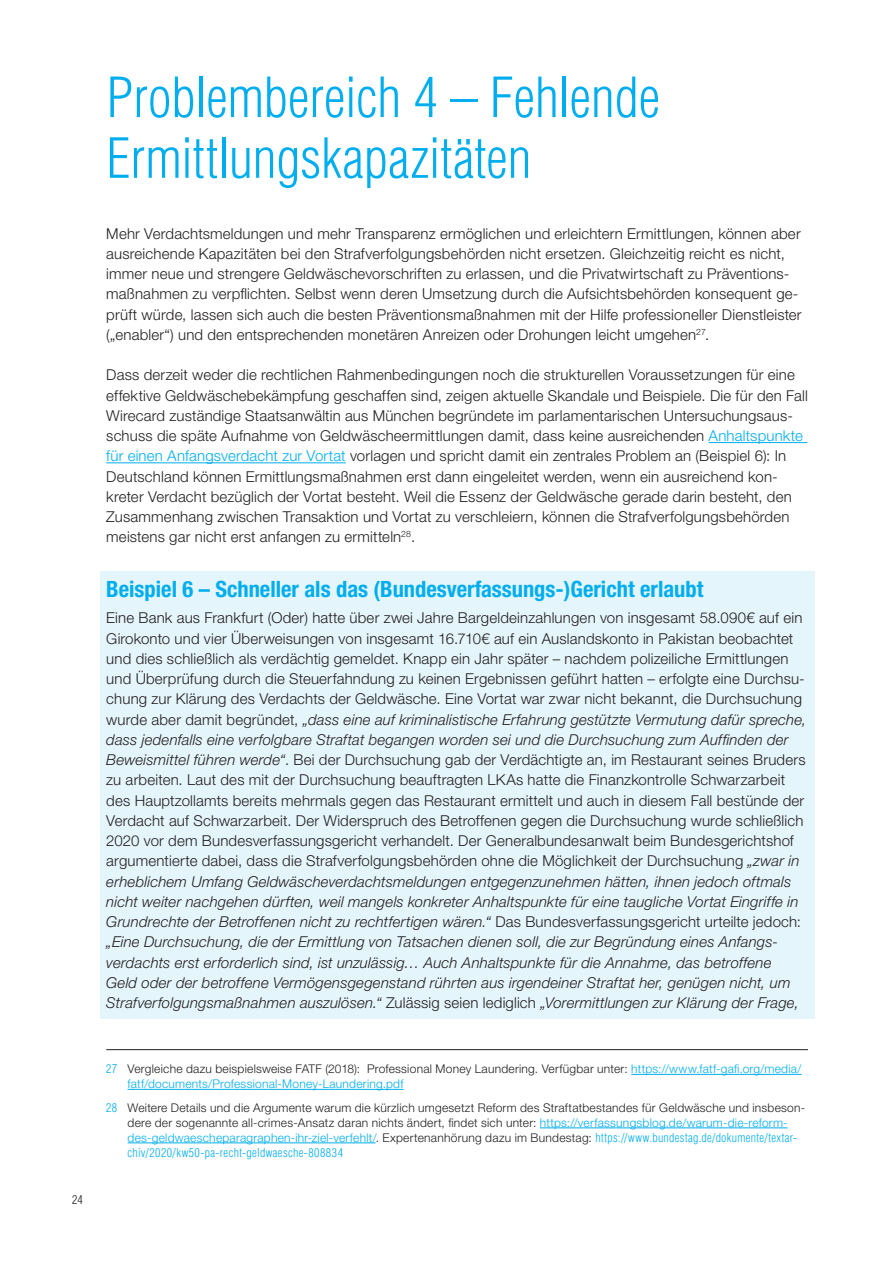
<style>
.page{position:relative;width:893px;height:1263px;background:#fff}
.page>*{position:absolute;margin:0;border:0;box-sizing:border-box;transform-origin:0 0}
.t1{font:300 condensed 54px/60.8px "Helvetica LT Std";color:#00aeef}
.t2{font:700 condensed 22.5px "Helvetica Neue LT Std";color:#00aeef}
.t3{font:300 15px/20.2px "Helvetica Neue LT Std";letter-spacing:.01em;color:#231f20}
.t4{font:300 12px/15px "Helvetica Neue LT Std";letter-spacing:.02em;color:#231f20}
.t5{font:300 condensed 12px "Helvetica LT Std";letter-spacing:.035em;color:#00aeef}
.t6{font:300 condensed 12px "Helvetica LT Std";color:#231f20}
.s1{color:#00aeef}
.s2{font-style:italic}
.s3{font-family:"Helvetica LT Std";font-stretch:condensed;color:#00aeef}
</style>
<div class="page">
<div style="left:100px;top:571px;width:714px;height:447px;background:#e5f5fc"></div>
<hr style="left:709px;top:442px;width:98px;height:1px;background:#00aeef">
<hr style="left:106px;top:462px;width:240px;height:1px;background:#00aeef">
<hr style="left:106px;top:1049px;width:702px;height:1px;background:#231f20">
<hr style="left:631px;top:1074px;width:171px;height:1px;background:#00aeef">
<hr style="left:128px;top:1089px;width:276px;height:1px;background:#00aeef">
<hr style="left:540px;top:1127px;width:248px;height:1px;background:#00aeef">
<hr style="left:128px;top:1142px;width:248px;height:1px;background:#00aeef">
<p class="t6" style="left:72px;top:1192px;width:12px">24</p>
<h1 class="t1" style="left:106px;top:67px;width:555px">Problembereich 4 – Fehlende<br>Ermittlungskapazitäten</h1>
<p class="t3" style="left:106px;top:223px;width:697px">Mehr Verdachtsmeldungen und mehr Transparenz ermöglichen und erleichtern Ermittlungen, können aber ausreichende Kapazitäten bei den Strafverfolgungsbehörden nicht ersetzen. Gleichzeitig reicht es nicht, immer neue und strengere Geldwäschevorschriften zu erlassen, und die Privatwirtschaft zu Präventions&shy;maßnahmen zu verpflichten. Selbst wenn deren Umsetzung durch die Aufsichtsbehörden konsequent ge&shy;prüft würde, lassen sich auch die besten Präventionsmaßnahmen mit der Hilfe professioneller Dienstleister („enabler“) und den entsprechenden monetären Anreizen oder Drohungen leicht umgehen<sup>27</sup>.</p>
<p class="t3" style="left:106px;top:365px;width:703px">Dass derzeit weder die rechtlichen Rahmenbedingungen noch die strukturellen Voraussetzungen für eine effektive Geldwäschebekämpfung geschaffen sind, zeigen aktuelle Skandale und Beispiele. Die für den Fall Wirecard zuständige Staatsanwältin aus München begründete im parlamentarischen Untersuchungsaus&shy;schuss die späte Aufnahme von Geldwäscheermittlungen damit, dass keine ausreichenden <span class="s1">Anhaltspunkte für einen Anfangsverdacht zur Vortat</span> vorlagen und spricht damit ein zentrales Problem an (Beispiel 6): In Deutschland können Ermittlungsmaßnahmen erst dann eingeleitet werden, wenn ein ausreichend kon&shy;kreter Verdacht bezüglich der Vortat besteht. Weil die Essenz der Geldwäsche gerade darin besteht, den Zusammenhang zwischen Transaktion und Vortat zu verschleiern, können die Strafverfolgungsbehörden meistens gar nicht erst anfangen zu ermitteln<sup>28</sup>.</p>
<h2 class="t2" style="left:106px;top:575px;width:599px">Beispiel 6 – Schneller als das (Bundesverfassungs-)Gericht erlaubt</h2>
<p class="t3" style="left:106px;top:608px;width:701px">Eine Bank aus Frankfurt (Oder) hatte über zwei Jahre Bargeldeinzahlungen von insgesamt 58.090€ auf ein Girokonto und vier Überweisungen von insgesamt 16.710€ auf ein Auslandskonto in Pakistan beobachtet und dies schließlich als verdächtig gemeldet. Knapp ein Jahr später – nachdem polizeiliche Ermittlungen und Überprüfung durch die Steuerfahndung zu keinen Ergebnissen geführt hatten – erfolgte eine Durchsu&shy;chung zur Klärung des Verdachts der Geldwäsche. Eine Vortat war zwar nicht bekannt, die Durchsuchung wurde aber damit begründet, <span class="s2">„dass eine auf kriminalistische Erfahrung gestützte Vermutung dafür spreche, dass jedenfalls eine verfolgbare Straftat begangen worden sei und die Durchsuchung zum Auffinden der Beweismittel führen werde“</span>. Bei der Durchsuchung gab der Verdächtigte an, im Restaurant seines Bruders zu arbeiten. Laut des mit der Durchsuchung beauftragten LKAs hatte die Finanzkontrolle Schwarzarbeit des Hauptzollamts bereits mehrmals gegen das Restaurant ermittelt und auch in diesem Fall bestünde der Verdacht auf Schwarzarbeit. Der Widerspruch des Betroffenen gegen die Durchsuchung wurde schließlich 2020 vor dem Bundesverfassungsgericht verhandelt. Der Generalbundesanwalt beim Bundesgerichtshof argumentierte dabei, dass die Strafverfolgungsbehörden ohne die Möglichkeit der Durchsuchung <span class="s2">„zwar in erheblichem Umfang Geldwäscheverdachtsmeldungen entgegenzunehmen hätten, ihnen jedoch oftmals nicht weiter nachgehen dürften, weil mangels konkreter Anhaltspunkte für eine taugliche Vortat Eingriffe in Grundrechte der Betroffenen nicht zu rechtfertigen wären.“</span> Das Bundesverfassungsgericht urteilte jedoch: <span class="s2">„Eine Durchsuchung, die der Ermittlung von Tatsachen dienen soll, die zur Begründung eines Anfangs&shy;verdachts erst erforderlich sind, ist unzulässig… Auch Anhaltspunkte für die Annahme, das betroffene<br>Geld oder der betroffene Vermögensgegenstand rührten aus irgendeiner Straftat her, genügen nicht, um Strafverfolgungsmaßnahmen auszulösen.“</span> Zulässig seien lediglich <span class="s2">„Vorermittlungen zur Klärung der Frage,</span></p>
<p class="t4" style="left:128px;top:1061px;width:676px;text-indent:-21px"><span class="s3">27</span> Vergleiche dazu beispielsweise FATF (2018): Professional Money Laundering. Verfügbar unter: <span class="s1">https://www.fatf-gafi.org/media/ fatf/documents/Professional-Money-Laundering.pdf</span></p>
<p class="t4" style="left:128px;top:1100px;width:679px;text-indent:-21px"><span class="s3">28</span> Weitere Details und die Argumente warum die kürzlich umgesetzt Reform des Straftatbestandes für Geldwäsche und insbeson&shy;dere der sogenannte all-crimes-Ansatz daran nichts ändert, findet sich unter: <span class="s1">https://verfassungsblog.de/warum-die-reform&shy;des-geldwaescheparagraphen-ihr-ziel-verfehlt/</span>. Expertenanhörung dazu im Bundestag: <span class="s3">https://www.bundestag.de/dokumente/textar-</span></p>
<p class="t5" style="left:128px;top:1145px;width:217px">chiv/2020/kw50-pa-recht-geldwaesche-808834</p>
</div>
